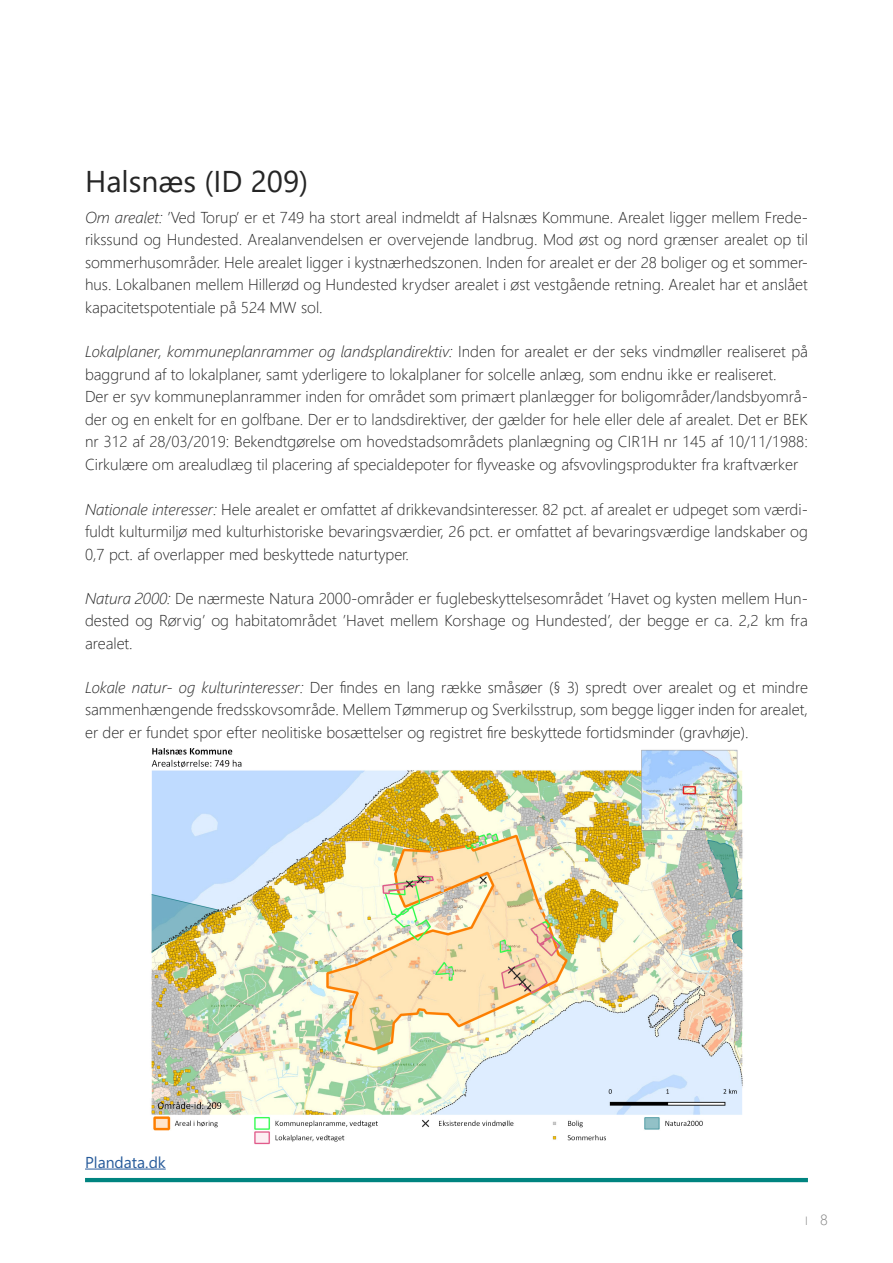
<style>
.page{position:relative;width:893px;height:1263px;background:#fff}
.page>*{position:absolute;margin:0;border:0;box-sizing:border-box;transform-origin:0 0}
.t1{font:30px "Segoe UI";color:#252525}
.t2{font:300 15.75px/22.5px "Segoe UI";color:#252525;text-align:justify}
.t3{font:15.75px "Segoe UI";color:#275b9b}
.t4{font:300 12px "Segoe UI";color:#828282}
.s1{font-style:italic}
.s2{font-size:15px}
</style>
<div class="page">
<hr style="left:85px;top:1178px;width:723px;height:4px;background:#008480">
<img style="left:151px;top:748px;width:592px;height:397px">
<hr style="left:85px;top:1168px;width:81px;height:1px;background:#275b9b">
<h1 class="t1" style="left:85px;top:153px;width:225px">Halsnæs (ID 209)</h1>
<p class="t2" style="left:85px;top:205px;width:724px"><span class="s1">Om arealet:</span> ’Ved Torup’ er et 749 ha stort areal indmeldt af Halsnæs Kommune. Arealet ligger mellem Frede&shy;rikssund og Hundested. Arealanvendelsen er overvejende landbrug. Mod øst og nord grænser arealet op til sommerhusområder. Hele arealet ligger i kystnærhedszonen. Inden for arealet er der 28 boliger og et sommer&shy;hus. Lokalbanen mellem Hillerød og Hundested krydser arealet i øst vestgående retning. Arealet har et anslået kapacitetspotentiale på 524 MW sol.</p>
<p class="t2" style="left:85px;top:339px;width:724px;text-align:left"><span class="s1">Lokalplaner, kommuneplanrammer og landsplandirektiv:</span> Inden for arealet er der seks vindmøller realiseret på baggrund af to lokalplaner, samt yderligere to lokalplaner for solcelle anlæg, som endnu ikke er realiseret.<br>Der er syv kommuneplanrammer inden for området som primært planlægger for boligområder/landsbyområ&shy;der og en enkelt for en golfbane. Der er to landsdirektiver, der gælder for hele eller dele af arealet. Det er BEK nr 312 af 28/03/2019: Bekendtgørelse om hovedstadsområdets planlægning og CIR1H nr 145 af 10/11/1988:<br>Cirkulære om arealudlæg til placering af specialdepoter for flyveaske og afsvovlingsprodukter fra kraftværker</p>
<p class="t2" style="left:85px;top:496px;width:724px"><span class="s1">Nationale interesser:</span> Hele arealet er omfattet af drikkevandsinteresser. 82 pct. af arealet er udpeget som værdi&shy;fuldt kulturmiljø med kulturhistoriske bevaringsværdier, 26 pct. er omfattet af bevaringsværdige landskaber og 0,7 pct. af overlapper med beskyttede naturtyper.</p>
<p class="t2" style="left:85px;top:585px;width:724px"><span class="s1">Natura 2000:</span> De nærmeste Natura 2000-områder er fuglebeskyttelsesområdet ’Havet og kysten mellem Hun&shy;dested og Rørvig’ og habitatområdet ’Havet mellem Korshage og Hundested’, der begge er ca. 2,2 km fra arealet.</p>
<p class="t2" style="left:85px;top:674px;width:724px"><span class="s1">Lokale natur- og kulturinteresser:</span> Der findes en lang række småsøer (§ 3) spredt over arealet og et mindre sammenhængende fredsskovsområde. Mellem Tømmerup og Sverkilsstrup, som begge ligger inden for arealet, er der er fundet spor efter neolitiske bosættelser og registret fire beskyttede fortidsminder (gravhøje).</p>
<p class="t3" style="left:85px;top:1147px;width:82px">Plandata.dk</p>
<p class="t4" style="left:805px;top:1209px;width:24px">I <span class="s2">8</span></p>
</div>
